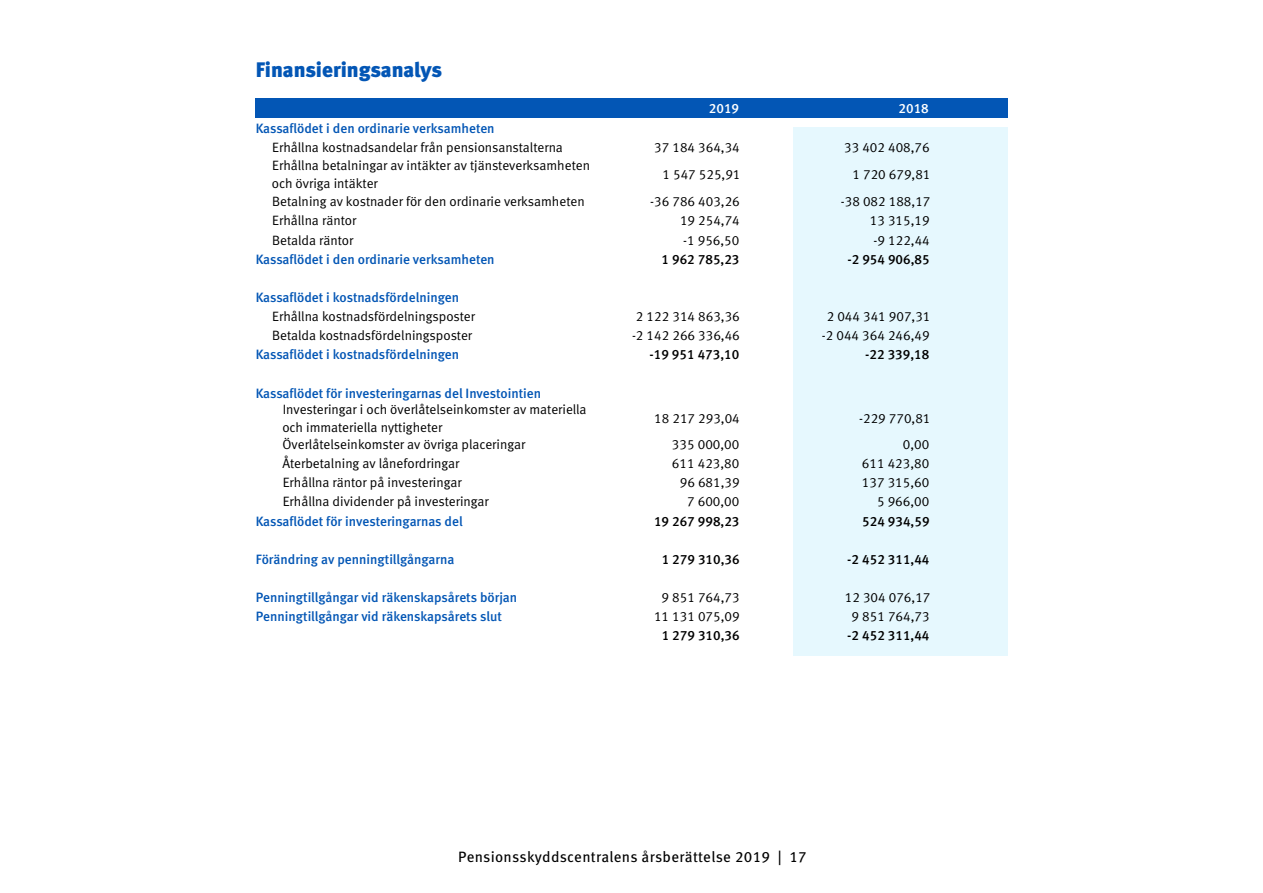
<style>
.page{position:relative;width:1263px;height:893px;background:#fff}
.page>*{position:absolute;margin:0;border:0;box-sizing:border-box;transform-origin:0 0}
.t1{font:21px "Meta Black LF";letter-spacing:-.005em;color:#0356b5}
.t2{font:15px "Meta Pro";letter-spacing:.02em;color:#000}
.t3{font:13.5px/18px "Meta Normal LF";color:#000}
.t4{font:13.5px "Meta Medium LF";color:#0356b5}
.t5{font:13.5px "Meta Medium LF";color:#000}
.t6{font:13.5px "Meta Medium LF";color:#fff}
</style>
<div class="page">
<div style="left:255px;top:99px;width:753px;height:19px;background:#0356b5"></div>
<div style="left:793px;top:128px;width:215px;height:528px;background:#e6f8fe"></div>
<h1 class="t1" style="left:256px;top:57px;width:188px">Finansieringsanalys</h1>
<p class="t6" style="left:709px;top:101px;width:32px">2019</p>
<p class="t6" style="left:899px;top:101px;width:32px">2018</p>
<p class="t4" style="left:256px;top:120px;width:240px">Kassaflödet i den ordinarie verksamheten</p>
<p class="t3" style="left:272px;top:138px;width:292px">Erhållna kostnadsandelar från pensionsanstalterna</p>
<p class="t3" style="left:654px;top:138px;width:87px">37 184 364,34</p>
<p class="t3" style="left:844px;top:138px;width:87px">33 402 408,76</p>
<p class="t3" style="left:272px;top:156px;width:320px">Erhållna betalningar av intäkter av tjänsteverksamheten och övriga intäkter</p>
<p class="t3" style="left:662px;top:165px;width:80px">1 547 525,91</p>
<p class="t3" style="left:852px;top:165px;width:80px">1 720 679,81</p>
<p class="t3" style="left:272px;top:192px;width:314px">Betalning av kostnader för den ordinarie verksamheten</p>
<p class="t3" style="left:650px;top:192px;width:91px">-36 786 403,26</p>
<p class="t3" style="left:841px;top:192px;width:91px">-38 082 188,17</p>
<p class="t3" style="left:272px;top:212px;width:86px">Erhållna räntor</p>
<p class="t3" style="left:680px;top:212px;width:61px">19 254,74</p>
<p class="t3" style="left:870px;top:212px;width:61px">13 315,19</p>
<p class="t3" style="left:272px;top:231px;width:83px">Betalda räntor</p>
<p class="t3" style="left:683px;top:231px;width:58px">-1 956,50</p>
<p class="t3" style="left:874px;top:231px;width:58px">-9 122,44</p>
<p class="t4" style="left:256px;top:251px;width:240px">Kassaflödet i den ordinarie verksamheten</p>
<p class="t5" style="left:662px;top:251px;width:79px">1 962 785,23</p>
<p class="t5" style="left:847px;top:251px;width:84px">-2 954 906,85</p>
<p class="t4" style="left:256px;top:289px;width:205px">Kassaflödet i kostnadsfördelningen</p>
<p class="t3" style="left:272px;top:307px;width:204px">Erhållna kostnadsfördelningsposter</p>
<p class="t3" style="left:636px;top:307px;width:105px">2 122 314 863,36</p>
<p class="t3" style="left:827px;top:307px;width:105px">2 044 341 907,31</p>
<p class="t3" style="left:272px;top:326px;width:201px">Betalda kostnadsfördelningsposter</p>
<p class="t3" style="left:632px;top:326px;width:109px">-2 142 266 336,46</p>
<p class="t3" style="left:822px;top:326px;width:109px">-2 044 364 246,49</p>
<p class="t4" style="left:256px;top:347px;width:205px">Kassaflödet i kostnadsfördelningen</p>
<p class="t5" style="left:649px;top:347px;width:91px">-19 951 473,10</p>
<p class="t5" style="left:865px;top:347px;width:66px">-22 339,18</p>
<p class="t4" style="left:256px;top:385px;width:287px">Kassaflödet för investeringarnas del Investointien</p>
<p class="t3" style="left:282px;top:400px;width:306px">Investeringar i och överlåtelseinkomster av materiella och immateriella nyttigheter</p>
<p class="t3" style="left:654px;top:409px;width:87px">18 217 293,04</p>
<p class="t3" style="left:859px;top:409px;width:73px">-229 770,81</p>
<p class="t3" style="left:282px;top:435px;width:244px">Överlåtelseinkomster av övriga placeringar</p>
<p class="t3" style="left:672px;top:435px;width:69px">335 000,00</p>
<p class="t3" style="left:903px;top:435px;width:28px">0,00</p>
<p class="t3" style="left:282px;top:454px;width:179px">Återbetalning av lånefordringar</p>
<p class="t3" style="left:672px;top:454px;width:69px">611 423,80</p>
<p class="t3" style="left:862px;top:454px;width:69px">611 423,80</p>
<p class="t3" style="left:283px;top:473px;width:180px">Erhållna räntor på investeringar</p>
<p class="t3" style="left:680px;top:473px;width:61px">96 681,39</p>
<p class="t3" style="left:862px;top:473px;width:69px">137 315,60</p>
<p class="t3" style="left:283px;top:493px;width:208px">Erhållna dividender på investeringar</p>
<p class="t3" style="left:687px;top:493px;width:54px">7 600,00</p>
<p class="t3" style="left:877px;top:493px;width:54px">5 966,00</p>
<p class="t4" style="left:256px;top:513px;width:208px">Kassaflödet för investeringarnas del</p>
<p class="t5" style="left:654px;top:513px;width:87px">19 267 998,23</p>
<p class="t5" style="left:862px;top:513px;width:69px">524 934,59</p>
<p class="t4" style="left:256px;top:551px;width:200px">Förändring av penningtillgångarna</p>
<p class="t5" style="left:662px;top:551px;width:79px">1 279 310,36</p>
<p class="t5" style="left:847px;top:551px;width:84px">-2 452 311,44</p>
<p class="t4" style="left:256px;top:589px;width:263px">Penningtillgångar vid räkenskapsårets början</p>
<p class="t3" style="left:662px;top:588px;width:80px">9 851 764,73</p>
<p class="t3" style="left:845px;top:588px;width:87px">12 304 076,17</p>
<p class="t4" style="left:256px;top:609px;width:247px">Penningtillgångar vid räkenskapsårets slut</p>
<p class="t3" style="left:654px;top:607px;width:87px">11 131 075,09</p>
<p class="t3" style="left:851px;top:607px;width:80px">9 851 764,73</p>
<p class="t5" style="left:662px;top:628px;width:79px">1 279 310,36</p>
<p class="t5" style="left:847px;top:628px;width:84px">-2 452 311,44</p>
<p class="t2" style="left:458px;top:845px;width:350px">Pensionsskyddscentralens årsberättelse 2019 | 17</p>
</div>
